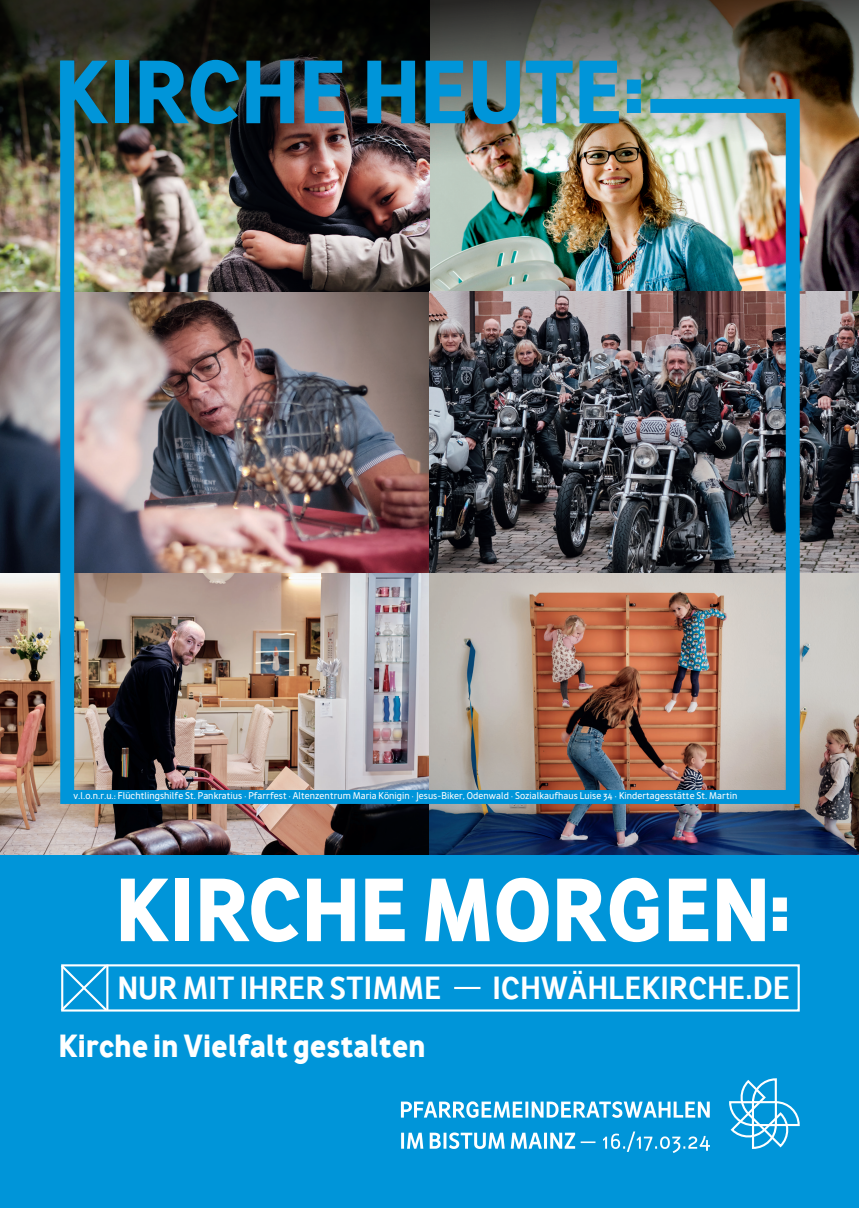
<style>
.page{position:relative;width:859px;height:1208px;background:#fff}
.page>*{position:absolute;margin:0;border:0;box-sizing:border-box;transform-origin:0 0}
.t1{font:115.9px "Awan Zaman Hv";letter-spacing:.005em;color:#fff}
.t2{font:115.9px "Awan Zaman Hv";letter-spacing:.005em;color:#0095d9}
.t3{font:700 41px "Awan Zaman";letter-spacing:.01em;color:#fff}
.t4{font:41px "Awan Zaman Hv";letter-spacing:.01em;color:#fff}
.t5{font:12.7px "Awan Zaman";letter-spacing:.005em;color:#fff}
</style>
<div class="page">
<div style="left:0;top:855px;width:859px;height:353px;background:#0095d9"></div>
<img style="left:0;top:185px;width:859px;height:670px">
<svg style="left:0;top:0;width:859px;height:185px;background:#322f25"></svg>
<svg style="left:729px;top:1078px;width:71px;height:71px"></svg>
<img style="left:53px;top:47px;width:754px;height:764px">
<div style="left:627px;top:80px;width:14px;height:14px;background:#0095d9"></div>
<div style="left:627px;top:99px;width:14px;height:14px;background:#0095d9"></div>
<div style="left:773px;top:897px;width:14px;height:14px;background:#fff"></div>
<div style="left:773px;top:917px;width:14px;height:14px;background:#fff"></div>
<div style="left:61px;top:964px;width:739px;height:47px;border:2px solid #fff"></div>
<svg style="left:60px;top:964px;width:49px;height:48px"></svg>
<hr style="left:106px;top:964px;width:2px;height:47px;background:#fff">
<hr style="left:454px;top:987px;width:26px;height:2px;background:#fff">
<svg style="left:401px;top:1131px;width:309px;height:22px"></svg>
<svg style="left:401px;top:1101px;width:309px;height:16px"></svg>
<h1 class="t2" style="left:55px;top:15px;width:568px">KIRCHE HEUTE</h1>
<p class="t5" style="left:74px;top:787px;width:665px">v.l.o.n.r.u.: Flüchtlingshilfe St. Pankratius · Pfarrfest · Altenzentrum Maria Königin · Jesus-Biker, Odenwald · Sozialkaufhaus Luise 34 · Kindertagesstätte St. Martin</p>
<h1 class="t1" style="left:116px;top:833px;width:655px">KIRCHE MORGEN</h1>
<h2 class="t3" style="left:118px;top:961px;width:674px">NUR MIT IHRER STIMME ICHWÄHLEKIRCHE.DE</h2>
<h2 class="t4" style="left:59px;top:1019px;width:368px">Kirche in Vielfalt gestalten</h2>
</div>
